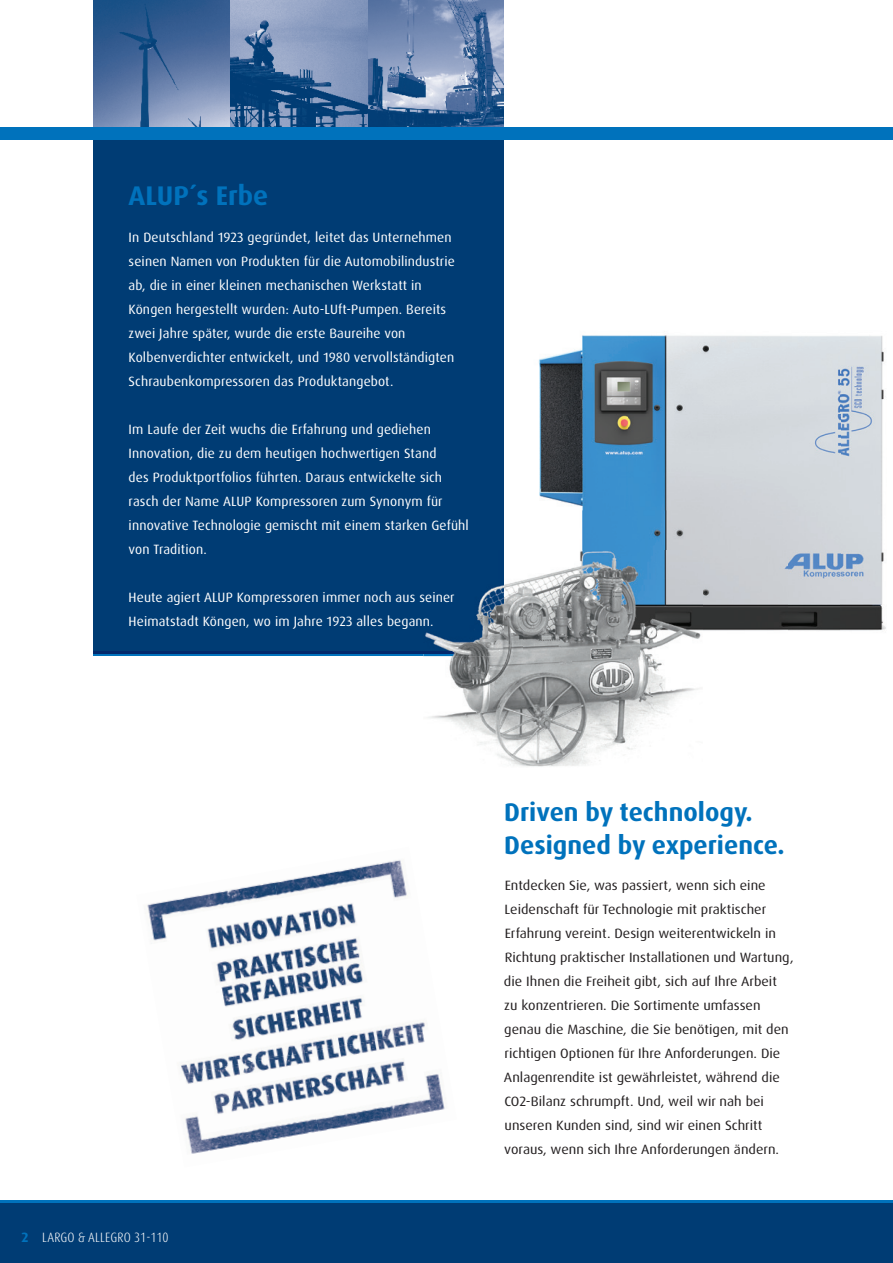
<style>
.page{position:relative;width:893px;height:1263px;background:#fff}
.page>*{position:absolute;margin:0;border:0;box-sizing:border-box;transform-origin:0 0}
.t1{font:700 27px "Dax Pro";color:#0072bc}
.t2{font:700 25.5px/33px "Dax Pro";color:#0072bc}
.t3{font:13.5px/24px "Dax Pro";letter-spacing:.01em;color:#fff}
.t4{font:13.5px/24px "Dax Pro";color:#231f20;scale:1.05 1}
.t5{font:300 condensed 13.5px "Dax Pro";letter-spacing:.01em;color:#fff}
.s1{font-weight:700;font-stretch:normal;color:#0072bc}
</style>
<div class="page">
<div style="left:94px;top:0;width:410px;height:654px;background:#003c74"></div>
<hr style="left:94px;top:654px;width:329px;height:2px;background:#0072bc">
<hr style="left:94px;top:652px;width:329px;height:2px;background:#03296b">
<img style="left:94px;top:0;width:410px;height:128px">
<div style="left:0;top:128px;width:893px;height:12px;background:#0072bc"></div>
<img style="left:147px;top:882px;width:125px;height:79px">
<img style="left:272px;top:860px;width:136px;height:101px">
<img style="left:216px;top:961px;width:72px;height:91px">
<img style="left:288px;top:937px;width:137px;height:115px">
<img style="left:180px;top:1052px;width:125px;height:102px">
<img style="left:305px;top:1028px;width:140px;height:106px">
<div style="left:0;top:1202px;width:893px;height:61px;background:#003c74"></div>
<hr style="left:0;top:1200px;width:893px;height:3px;background:#0072bc">
<img style="left:538px;top:335px;width:302px;height:175px">
<img style="left:840px;top:336px;width:46px;height:295px">
<img style="left:581px;top:510px;width:206px;height:48px">
<img style="left:787px;top:510px;width:53px;height:121px">
<img style="left:703px;top:558px;width:84px;height:73px">
<img style="left:423px;top:580px;width:276px;height:187px">
<img style="left:423px;top:580px;width:81px;height:76px">
<img style="left:423px;top:652px;width:81px;height:2px">
<img style="left:523px;top:551px;width:180px;height:103px">
<h1 class="t1" style="left:129px;top:179px;width:141px">ALUP´s Erbe</h1>
<p class="t3" style="left:129px;top:226px;width:328px">In Deutschland 1923 gegründet, leitet das Unternehmen seinen Namen von Produkten für die Automobilindustrie ab, die in einer kleinen mechanischen Werkstatt in Köngen hergestellt wurden: Auto-LUft-Pumpen. Bereits zwei Jahre später, wurde die erste Baureihe von Kolbenverdichter entwickelt, und 1980 vervollständigten Schraubenkompressoren das Produktangebot.</p>
<p class="t3" style="left:129px;top:418px;width:342px">Im Laufe der Zeit wuchs die Erfahrung und gediehen Innovation, die zu dem heutigen hochwertigen Stand<br>des Produktportfolios führten. Daraus entwickelte sich rasch der Name ALUP Kompressoren zum Synonym für innovative Technologie gemischt mit einem starken Gefühl von Tradition.</p>
<p class="t3" style="left:129px;top:586px;width:327px">Heute agiert ALUP Kompressoren immer noch aus seiner<br>Heimatstadt Köngen, wo im Jahre 1923 alles begann.</p>
<p class="t5" style="left:22px;top:1228px;width:149px"><span class="s1">2</span> LARGO &amp; ALLEGRO 31-110</p>
<h2 class="t2" style="left:504px;top:795px;width:282px">Driven by technology.<br>Designed by experience.</h2>
<p class="t4" style="left:504px;top:874px;width:277px">Entdecken Sie, was passiert, wenn sich eine Leidenschaft für Technologie mit praktischer Erfahrung vereint. Design weiterentwickeln in Richtung praktischer Installationen und Wartung, die Ihnen die Freiheit gibt, sich auf Ihre Arbeit<br>zu konzentrieren. Die Sortimente umfassen genau die Maschine, die Sie benötigen, mit den richtigen Optionen für Ihre Anforderungen. Die Anlagenrendite ist gewährleistet, während die CO2-Bilanz schrumpft. Und, weil wir nah bei unseren Kunden sind, sind wir einen Schritt voraus, wenn sich Ihre Anforderungen ändern.</p>
</div>
